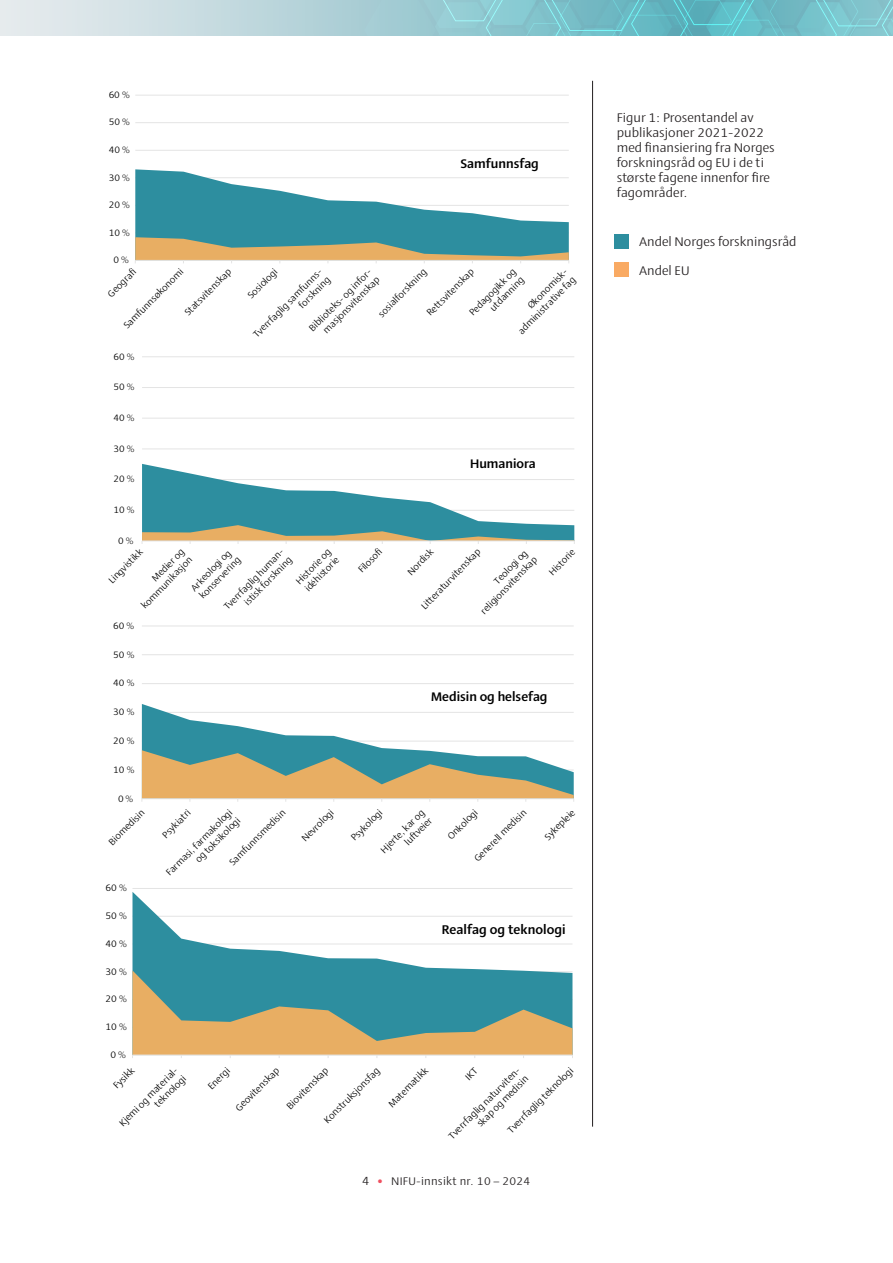
<style>
.page{position:relative;width:893px;height:1263px;background:#fff}
.page>*{position:absolute;margin:0;border:0;box-sizing:border-box;transform-origin:0 0}
.NIFU_Figur_tittel{font:12.75px/15px "Ador";color:#231f20}
.t1{font:12.75px "Ador Bold 4";color:#000}
.t2{font:12.6px "Ador Bold 3";color:#000}
.t3{font:12.6px "Ador Bold 5";letter-spacing:-.005em;color:#000}
.t4{font:12.6px "Ador Bold 2";color:#000}
.t5{font:11.25px "Ador";letter-spacing:.02em;color:#231f20}
.t6{font:9.6px/11.6px "Ador Regular 4";color:#000;text-align:right}
.t7{font:9.45px/11.4px "Ador Regular 5";color:#000;text-align:right}
.t8{font:9.45px/11.4px "Ador Regular 2";color:#000;text-align:right}
.t9{font:9.45px/11.4px "Ador Regular 3";color:#000;text-align:right}
.s1{font-size:12px}
.s2{font-family:"Calibri 2";font-size:12px;color:#ef5060}
</style>
<div class="page">
<svg style="left:0;top:0;width:364px;height:36px;background:#cadde1"></svg>
<svg style="left:364px;top:0;width:529px;height:36px;background:#7cc2cb"></svg>
<hr style="left:142px;top:448px;width:432px;height:1px;background:#e4e4e4">
<hr style="left:142px;top:418px;width:432px;height:1px;background:#e4e4e4">
<hr style="left:142px;top:387px;width:432px;height:1px;background:#e4e4e4">
<hr style="left:142px;top:356px;width:432px;height:1px;background:#e4e4e4">
<hr style="left:142px;top:683px;width:432px;height:1px;background:#e4e4e4">
<hr style="left:142px;top:654px;width:432px;height:1px;background:#e4e4e4">
<hr style="left:142px;top:626px;width:432px;height:1px;background:#e4e4e4">
<svg style="left:141px;top:704px;width:433px;height:98px"></svg>
<hr style="left:132px;top:888px;width:440px;height:1px;background:#e4e4e4">
<svg style="left:132px;top:892px;width:440px;height:78px"></svg>
<svg style="left:132px;top:970px;width:441px;height:88px;background:#809f8b"></svg>
<hr style="left:135px;top:150px;width:434px;height:1px;background:#e4e4e4">
<hr style="left:135px;top:122px;width:434px;height:1px;background:#e4e4e4">
<hr style="left:135px;top:95px;width:434px;height:1px;background:#e4e4e4">
<hr style="left:592px;top:81px;width:1px;height:1046px;background:#231f20">
<div style="left:614px;top:234px;width:15px;height:15px;background:#2d8e9f"></div>
<div style="left:614px;top:262px;width:15px;height:15px;background:#f9aa63"></div>
<svg style="left:142px;top:464px;width:433px;height:80px"></svg>
<svg style="left:135px;top:169px;width:434px;height:95px"></svg>
<p class="t7" style="left:109px;top:89px;width:23px">60 %</p>
<p class="t7" style="left:109px;top:116px;width:23px">50 %</p>
<p class="t7" style="left:109px;top:144px;width:23px">40 %</p>
<p class="t7" style="left:109px;top:171px;width:23px">30 %</p>
<p class="t7" style="left:109px;top:199px;width:23px">20 %</p>
<p class="t3" style="left:460px;top:155px;width:80px">Samfunnsfag</p>
<p class="t7" style="left:109px;top:226px;width:23px">10 %</p>
<p class="t7" style="left:105px;top:291px;width:32px;rotate:-45deg">Geogra</p>
<p class="t7" style="left:113px;top:254px;width:17px">0 %</p>
<p class="t7" style="left:121px;top:323px;width:82px;rotate:-45deg">Samfunnsøkonomi</p>
<p class="t7" style="left:182px;top:309px;width:63px;rotate:-45deg">Statsvitenskap</p>
<p class="t7" style="left:245px;top:293px;width:39px;rotate:-45deg">Sosiologi</p>
<p class="t7" style="left:376px;top:311px;width:65px;rotate:-45deg">sosialforskning</p>
<p class="t7" style="left:424px;top:310px;width:64px;rotate:-45deg">Rettsvitenskap</p>
<p class="t7" style="left:507px;top:320px;width:79px;rotate:-45deg">Økonomisk&shy;administrative fag</p>
<p class="t7" style="left:466px;top:310px;width:63px;rotate:-45deg">Pedagogikk og utdanning</p>
<p class="t7" style="left:251px;top:332px;width:95px;rotate:-45deg">Tverrfaglig samfunns&shy;forskning</p>
<p class="t7" style="left:306px;top:325px;width:87px;rotate:-45deg">Biblioteks- og infor&shy;masjonsvitenskap</p>
<p class="t8" style="left:113px;top:350px;width:23px">60 %</p>
<p class="t8" style="left:113px;top:381px;width:23px">50 %</p>
<p class="t8" style="left:113px;top:411px;width:23px">40 %</p>
<p class="t8" style="left:113px;top:442px;width:23px">30 %</p>
<p class="t8" style="left:113px;top:473px;width:23px">20 %</p>
<p class="t4" style="left:470px;top:454px;width:67px">Humaniora</p>
<p class="t8" style="left:113px;top:504px;width:23px">10 %</p>
<p class="t8" style="left:106px;top:578px;width:46px;rotate:-46deg">Lingvistikk</p>
<p class="t8" style="left:118px;top:534px;width:17px">0 %</p>
<p class="t8" style="left:221px;top:604px;width:83px;rotate:-46deg">Tverrfaglig human&shy;istisk forskning</p>
<p class="t8" style="left:293px;top:579px;width:47px;text-align:left;rotate:-46deg">Historie og idéhistorie</p>
<p class="t8" style="left:355px;top:567px;width:26px;rotate:-46deg">Filoso</p>
<p class="t8" style="left:405px;top:569px;width:34px;rotate:-46deg">Nordisk</p>
<p class="t8" style="left:546px;top:570px;width:35px;rotate:-46deg">Historie</p>
<p class="t8" style="left:418px;top:603px;width:82px;rotate:-46deg">Litteraturvitenskap</p>
<p class="t8" style="left:131px;top:595px;width:70px;rotate:-46deg">Medier og kommunikasjon</p>
<p class="t8" style="left:470px;top:601px;width:78px;rotate:-46deg">Teologi og religionsvitenskap</p>
<p class="t8" style="left:188px;top:585px;width:56px;text-align:left;rotate:-46deg">Arkeologi og konservering</p>
<p class="t9" style="left:113px;top:619px;width:23px">60 %</p>
<p class="t9" style="left:113px;top:648px;width:23px">50 %</p>
<p class="t9" style="left:113px;top:677px;width:23px">40 %</p>
<p class="t9" style="left:113px;top:706px;width:23px">30 %</p>
<p class="t9" style="left:113px;top:734px;width:23px">20 %</p>
<p class="t2" style="left:431px;top:687px;width:118px">Medisin og helsefag</p>
<p class="t9" style="left:113px;top:763px;width:23px">10 %</p>
<p class="t9" style="left:106px;top:839px;width:48px;rotate:-45deg">Biomedisin</p>
<p class="t9" style="left:159px;top:832px;width:38px;rotate:-45deg">Psykiatri</p>
<p class="t9" style="left:227px;top:860px;width:77px;rotate:-45deg">Samfunnsmedisin</p>
<p class="t9" style="left:299px;top:835px;width:42px;rotate:-45deg">Nevrologi</p>
<p class="t9" style="left:348px;top:835px;width:41px;rotate:-45deg">Psykologi</p>
<p class="t9" style="left:445px;top:833px;width:40px;rotate:-45deg">Onkologi</p>
<p class="t9" style="left:118px;top:792px;width:17px">0 %</p>
<p class="t9" style="left:163px;top:870px;width:91px;rotate:-45deg">Farmasi, farmakologi og toksikologi</p>
<p class="t9" style="left:471px;top:856px;width:71px;rotate:-45deg">Generell medisin</p>
<p class="t9" style="left:542px;top:834px;width:41px;rotate:-45deg">Sykepleie</p>
<p class="t9" style="left:378px;top:847px;width:59px;rotate:-45deg">Hjerte, kar og luftveier</p>
<p class="t6" style="left:106px;top:882px;width:23px">60 %</p>
<p class="t6" style="left:106px;top:909px;width:23px">50 %</p>
<p class="t6" style="left:106px;top:937px;width:23px">40 %</p>
<p class="t6" style="left:106px;top:965px;width:23px">30 %</p>
<p class="t6" style="left:106px;top:993px;width:23px">20 %</p>
<p class="t6" style="left:106px;top:1020px;width:23px">10 %</p>
<p class="t1" style="left:442px;top:920px;width:125px">Realfag og teknologi</p>
<p class="t6" style="left:110px;top:1048px;width:17px">0 %</p>
<p class="t6" style="left:110px;top:1083px;width:27px;rotate:-45deg">Fysikk</p>
<p class="t6" style="left:205px;top:1083px;width:28px;rotate:-45deg">Energi</p>
<p class="t6" style="left:233px;top:1105px;width:59px;rotate:-45deg">Geovitenskap</p>
<p class="t6" style="left:284px;top:1103px;width:56px;rotate:-45deg">Biovitenskap</p>
<p class="t6" style="left:321px;top:1117px;width:76px;rotate:-45deg">Konstruksjonsfag</p>
<p class="t6" style="left:386px;top:1101px;width:53px;rotate:-45deg">Matematikk</p>
<p class="t6" style="left:446px;top:1133px;width:99px;rotate:-45deg">Tverrfaglig naturviten&shy;skap og medisin</p>
<p class="t6" style="left:505px;top:1127px;width:90px;rotate:-45deg">Tverrfaglig teknologi</p>
<p class="t6" style="left:116px;top:1120px;width:81px;rotate:-45deg">Kjemi og material&shy;teknologi</p>
<p class="t5" style="left:362px;top:1173px;width:170px"><span class="s1">4</span> <span class="s2">•</span> NIFU-innsikt nr. 10 – 2024</p>
<p class="NIFU_Figur_tittel" style="left:617px;top:110px;width:159px">Figur 1: Prosentandel av publikasjoner 2021-2022 med finansiering fra Norges forskningsråd og EU i de ti største fagene innenfor fire fagområder.</p>
<p class="NIFU_Figur_tittel" style="left:639px;top:234px;width:159px">Andel Norges forskningsråd</p>
<p class="NIFU_Figur_tittel" style="left:639px;top:263px;width:52px">Andel EU</p>
</div>
